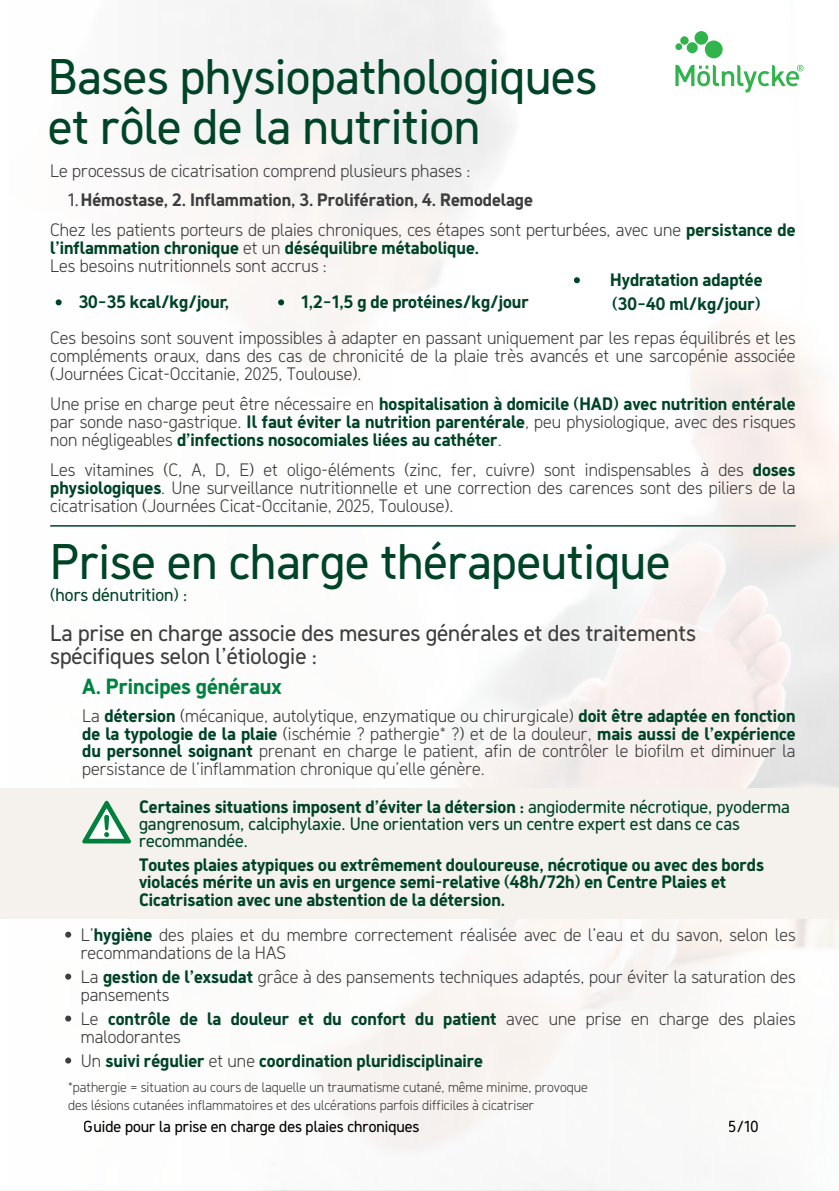
<style>
.page{position:relative;width:839px;height:1191px;background:#fff}
.page>*{position:absolute;margin:0;border:0;box-sizing:border-box;transform-origin:0 0}
.t1{font:50px/49.4px "Molnlycke Sans";color:#004428}
.t2{font:23px/23px "Molnlycke Sans";color:#3f3e3f}
.t3{font:700 22px "Molnlycke Sans";color:#008241}
.t4{font:300 18px/18px "Molnlycke Sans";color:#3f3e3f;text-align:justify}
.t5{font:700 18px/18px "Molnlycke Sans";color:#004428}
.t6{font:18px/17.4px "Molnlycke Sans";color:#004428}
.t7{font:700 18px "Molnlycke Sans";color:#3f3e3f}
.t8{font:16px "Molnlycke Sans";color:#000}
.t9{font:300 14px/17.4px "Molnlycke Sans";color:#3f3e3f}
.s1{font-weight:400}
.s2{font-weight:700;color:#004428}
.s3{font-weight:300;color:#3f3e3f}
.s4{font-weight:700}
</style>
<div class="page">
<div style="left:0;top:0;width:838px;height:1190px;background:linear-gradient(to right,#fdfdfd,#f9f6f5)"></div>
<svg style="left:675px;top:31px;width:128px;height:55px"></svg>
<div style="left:0;top:789px;width:838px;height:130px;background:#f5f2ee"></div>
<svg style="left:82px;top:801px;width:49px;height:42px"></svg>
<hr style="left:50px;top:525px;width:745px;height:2px;background:#004428">
<svg style="left:278px;top:299px;width:6px;height:6px"></svg>
<svg style="left:574px;top:277px;width:6px;height:6px"></svg>
<svg style="left:56px;top:299px;width:6px;height:6px"></svg>
<svg style="left:65px;top:932px;width:6px;height:6px"></svg>
<svg style="left:65px;top:974px;width:6px;height:6px"></svg>
<svg style="left:65px;top:1016px;width:6px;height:6px"></svg>
<svg style="left:65px;top:1058px;width:6px;height:6px"></svg>
<h1 class="t1" style="left:48px;top:51px;width:550px">Bases physiopathologiques et rôle de la nutrition</h1>
<p class="t4" style="left:50px;top:161px;width:421px">Le processus de cicatrisation comprend plusieurs phases :</p>
<p class="t7" style="left:68px;top:188px;width:466px"><span class="s1">1.</span>Hémostase, 2. Inflammation, 3. Prolifération, 4. Remodelage</p>
<p class="t4" style="left:50px;top:221px;width:746px">Chez les patients porteurs de plaies chroniques, ces étapes sont perturbées, avec une <span class="s2">persistance de</span></p>
<p class="t5" style="left:50px;top:239px;width:430px">l’inflammation chronique <span class="s3">et un</span> déséquilibre métabolique.<br><span class="s3">Les besoins nutritionnels sont accrus :</span></p>
<p class="t5" style="left:610px;top:270px;width:154px">Hydratation adaptée</p>
<p class="t5" style="left:301px;top:293px;width:229px">1,2–1,5 g de protéines/kg/jour</p>
<p class="t5" style="left:79px;top:293px;width:152px">30–35 kcal/kg/jour,</p>
<p class="t5" style="left:612px;top:294px;width:150px">(30–40 ml/kg/jour)</p>
<p class="t4" style="left:50px;top:329px;width:746px">Ces besoins sont souvent impossibles à adapter en passant uniquement par les repas équilibrés et les compléments oraux, dans des cas de chronicité de la plaie très avancés et une sarcopénie associée (Journées Cicat-Occitanie, 2025, Toulouse).</p>
<p class="t5" style="left:50px;top:395px;width:746px;text-align:justify"><span class="s3">Une prise en charge peut être nécessaire en</span> hospitalisation à domicile (HAD) avec nutrition entérale <span class="s3">par sonde naso-gastrique.</span> Il faut éviter la nutrition parentérale<span class="s3">, peu physiologique, avec des risques non négligeables</span> d’infections nosocomiales liées au cathéter<span class="s3">.</span></p>
<p class="t4" style="left:50px;top:461px;width:746px">Les vitamines (C, A, D, E) et oligo-éléments (zinc, fer, cuivre) sont indispensables à des <span class="s2">doses physiologiques</span>. Une surveillance nutritionnelle et une correction des carences sont des piliers de la cicatrisation (Journées Cicat-Occitanie, 2025, Toulouse).</p>
<h1 class="t1" style="left:50px;top:536px;width:621px">Prise en charge thérapeutique</h1>
<p class="t2" style="left:50px;top:621px;width:647px">La prise en charge associe des mesures générales et des traitements spécifiques selon l’étiologie :</p>
<p class="t6" style="left:50px;top:585px;width:138px">(hors dénutrition) :</p>
<p class="t3" style="left:82px;top:672px;width:201px">A. Principes généraux</p>
<p class="t4" style="left:82px;top:707px;width:714px;line-height:17.4px">La <span class="s2">détersion</span> (mécanique, autolytique, enzymatique ou chirurgicale) <span class="s2">doit être adaptée en fonction de la typologie de la plaie</span> (ischémie ? pathergie* ?) et de la douleur, <span class="s2">mais aussi de l’expérience du personnel soignant</span> prenant en charge le patient, afin de contrôler le biofilm et diminuer la persistance de l’inflammation chronique qu’elle génère.</p>
<p class="t6" style="left:139px;top:797px;width:652px"><span class="s4">Certaines situations imposent d’éviter la détersion :</span> angiodermite nécrotique, pyoderma gangrenosum, calciphylaxie. Une orientation vers un centre expert est dans ce cas recommandée.</p>
<p class="t5" style="left:139px;top:856px;width:626px;line-height:17.4px">Toutes plaies atypiques ou extrêmement douloureuse, nécrotique ou avec des bords violacés mérite un avis en urgence semi-relative (48h/72h) en Centre Plaies et<br>Cicatrisation avec une abstention de la détersion.</p>
<p class="t4" style="left:81px;top:925px;width:716px">L’<span class="s2">hygiène</span> des plaies et du membre correctement réalisée avec de l’eau et du savon, selon les recommandations de la HAS</p>
<p class="t4" style="left:81px;top:967px;width:716px">La <span class="s2">gestion de l’exsudat</span> grâce à des pansements techniques adaptés, pour éviter la saturation des pansements</p>
<p class="t4" style="left:81px;top:1009px;width:716px">Le <span class="s2">contrôle de la douleur et du confort du patient</span> avec une prise en charge des plaies malodorantes</p>
<p class="t5" style="left:81px;top:1051px;width:404px"><span class="s3">Un</span> suivi régulier <span class="s3">et une</span> coordination pluridisciplinaire</p>
<p class="t9" style="left:68px;top:1078px;width:521px">*pathergie = situation au cours de laquelle un traumatisme cutané, même minime, provoque des lésions cutanées inflammatoires et des ulcérations parfois difficiles à cicatriser</p>
<p class="t8" style="left:84px;top:1116px;width:337px">Guide pour la prise en charge des plaies chroniques</p>
<p class="t8" style="left:729px;top:1116px;width:31px">5/10</p>
</div>
